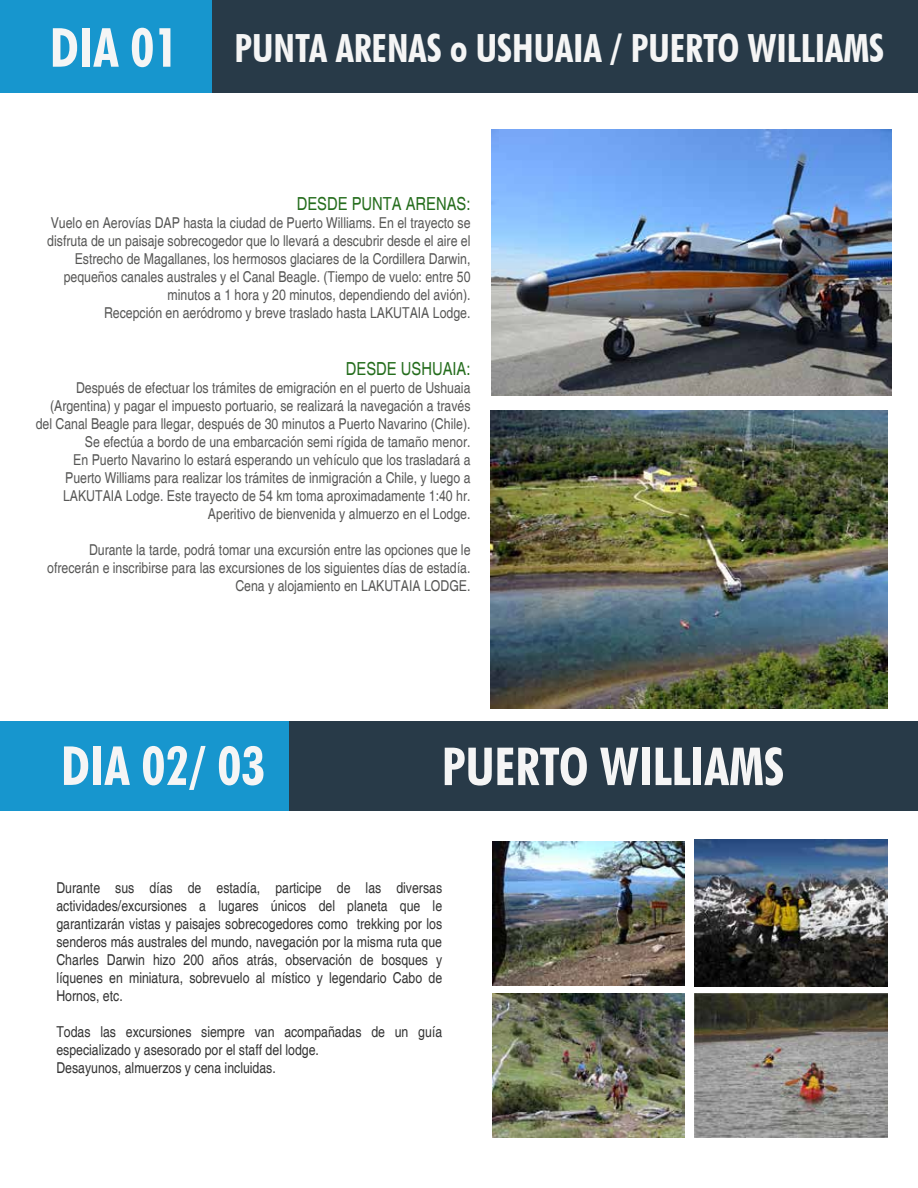
<style>
.page{position:relative;width:918px;height:1188px;background:#fff}
.page>*{position:absolute;margin:0;border:0;box-sizing:border-box;transform-origin:0 0}
.t1{font:700 condensed 54px "Futura BT";color:#f5f5f5}
.t2{font:700 condensed 52.5px "Futura BT";color:#f5f5f5}
.t3{font:700 condensed 38.85px "Futura BT";color:#f5f5f5}
.t4{font:condensed 18px "Helvetica";color:#256d1d}
.t5{font:condensed 15px/18px "Helvetica";color:#575756;text-align:right}
.t6{font:condensed 15px/18px "Helvetica";color:#333;text-align:justify}
</style>
<div class="page">
<div style="left:0;top:721px;width:918px;height:90px;background:#283a48"></div>
<img style="left:491px;top:411px;width:396px;height:298px">
<div style="left:0;top:0;width:918px;height:93px;background:#283a48"></div>
<div style="left:0;top:0;width:212px;height:93px;background:#1796ce"></div>
<div style="left:0;top:721px;width:289px;height:89px;background:#1796ce"></div>
<img style="left:491px;top:130px;width:401px;height:266px">
<img style="left:492px;top:841px;width:193px;height:145px">
<img style="left:695px;top:840px;width:192px;height:146px">
<img style="left:492px;top:994px;width:193px;height:144px">
<img style="left:695px;top:994px;width:192px;height:144px">
<h1 class="t1" style="left:50px;top:15px;width:130px">DIA 01</h1>
<h3 class="t3" style="left:234px;top:25px;width:651px">PUNTA ARENAS o USHUAIA / PUERTO WILLIAMS</h3>
<p class="t4" style="left:297px;top:193px;width:175px">DESDE PUNTA ARENAS:</p>
<p class="t5" style="left:47px;top:213px;width:425px">Vuelo en Aerovías DAP hasta la ciudad de Puerto Williams. En el trayecto se disfruta de un paisaje sobrecogedor que lo llevará a descubrir desde el aire el Estrecho de Magallanes, los hermosos glaciares de la Cordillera Darwin, pequeños canales australes y el Canal Beagle. (Tiempo de vuelo: entre 50 minutos a 1 hora y 20 minutos, dependiendo del avión).<br>Recepción en aeródromo y breve traslado hasta LAKUTAIA Lodge.</p>
<p class="t4" style="left:346px;top:358px;width:126px">DESDE USHUAIA:</p>
<p class="t5" style="left:36px;top:379px;width:436px">Después de efectuar los trámites de emigración en el puerto de Ushuaia (Argentina) y pagar el impuesto portuario, se realizará la navegación a través del Canal Beagle para llegar, después de 30 minutos a Puerto Navarino (Chile).<br>Se efectúa a bordo de una embarcación semi rígida de tamaño menor.<br>En Puerto Navarino lo estará esperando un vehículo que los trasladará a Puerto Williams para realizar los trámites de inmigración a Chile, y luego a LAKUTAIA Lodge. Este trayecto de 54 km toma aproximadamente 1:40 hr.<br>Aperitivo de bienvenida y almuerzo en el Lodge.</p>
<p class="t5" style="left:47px;top:541px;width:425px">Durante la tarde, podrá tomar una excursión entre las opciones que le ofrecerán e inscribirse para las excursiones de los siguientes días de estadía.<br>Cena y alojamiento en LAKUTAIA LODGE.</p>
<h1 class="t1" style="left:61px;top:733px;width:206px">DIA 02/ 03</h1>
<h2 class="t2" style="left:442px;top:735px;width:344px">PUERTO WILLIAMS</h2>
<p class="t6" style="left:56px;top:879px;width:387px">Durante sus días de estadía, participe de las diversas actividades/excursiones a lugares únicos del planeta que le garantizarán vistas y paisajes sobrecogedores como trekking por los senderos más australes del mundo, navegación por la misma ruta que Charles Darwin hizo 200 años atrás, observación de bosques y líquenes en miniatura, sobrevuelo al místico y legendario Cabo de Hornos, etc.</p>
<p class="t6" style="left:56px;top:1023px;width:387px;text-align:left">Todas las excursiones siempre van acompañadas de un guía especializado y asesorado por el staff del lodge.<br>Desayunos, almuerzos y cena incluidas.</p>
</div>
